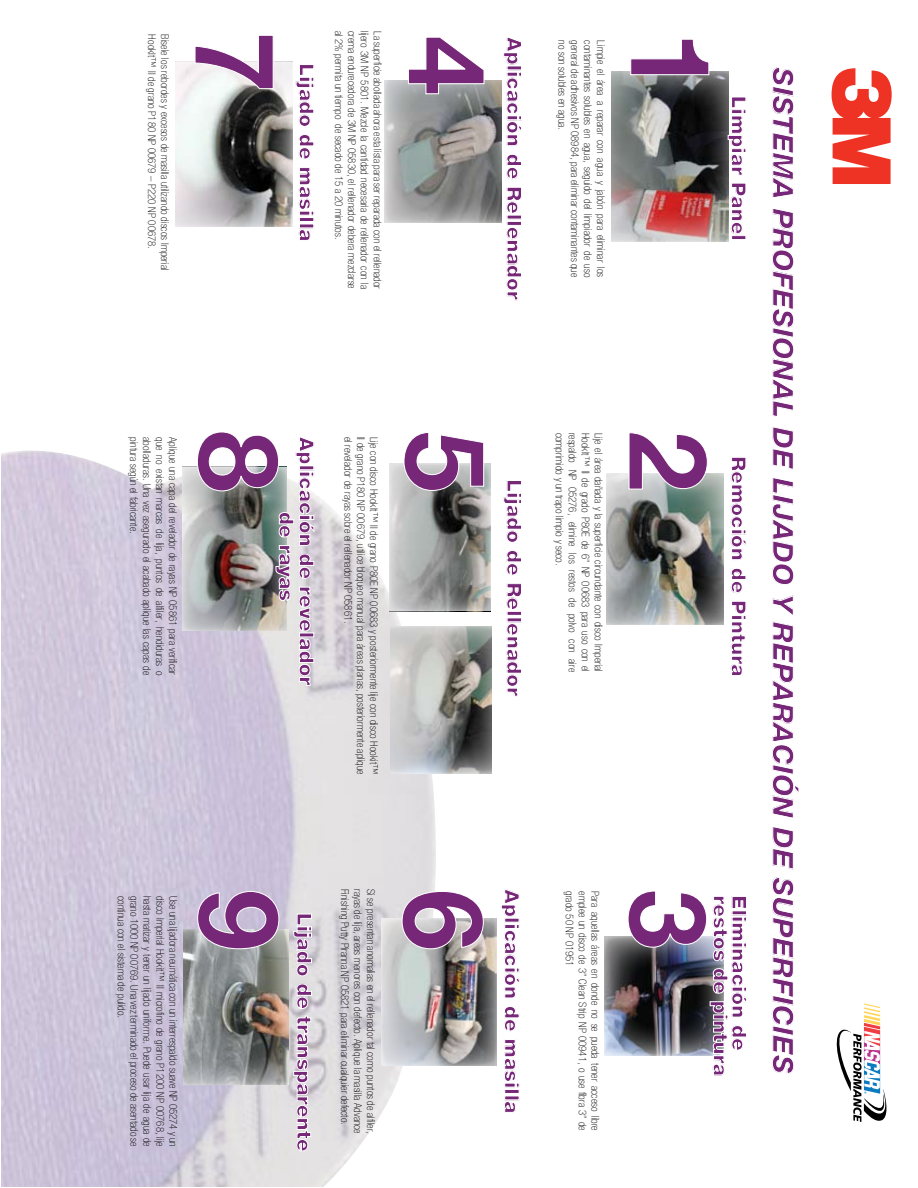
<style>
.page{position:relative;width:918px;height:1188px;background:#fff}
.page>*{position:absolute;margin:0;border:0;box-sizing:border-box;transform-origin:0 0}
.t1{font:700 111.6px "Helvetica Neue";color:#762777}
.t2{font:700 109.65px "Helvetica Neue";color:#762777}
.t3{font:700 108px "Helvetica Neue";color:#762777}
.t4{font:italic 800 28.8px "Helvetica Neue";color:#762777}
.t5{font:900 20.25px/20.1px "Helvetica Neue";color:#762777;text-align:center}
.t6{font:100 condensed 10.8px "Helvetica Neue";color:#000}
</style>
<div class="page">
<img style="left:2px;top:450px;width:446px;height:736px">
<img style="left:612px;top:71px;width:117px;height:171px">
<svg style="left:727px;top:96px;width:2px;height:80px"></svg>
<svg style="left:630px;top:71px;width:80px;height:5px"></svg>
<svg style="left:604px;top:936px;width:23px;height:119px;background:#81848f"></svg>
<img style="left:627px;top:936px;width:97px;height:120px">
<img style="left:382px;top:919px;width:115px;height:147px">
<svg style="left:401px;top:890px;width:83px;height:60px"></svg>
<svg style="left:391px;top:627px;width:100px;height:147px;background:#9fa09e"></svg>
<svg style="left:389px;top:464px;width:101px;height:147px;background:#989897"></svg>
<svg style="left:404px;top:450px;width:81px;height:42px"></svg>
<img style="left:607px;top:473px;width:116px;height:152px">
<svg style="left:628px;top:473px;width:80px;height:17px"></svg>
<svg style="left:385px;top:80px;width:116px;height:143px;background:#929392"></svg>
<svg style="left:407px;top:80px;width:78px;height:15px"></svg>
<svg style="left:182px;top:467px;width:14px;height:163px;background:#d0d2d2"></svg>
<div style="left:299px;top:632px;width:15px;height:5px;border:1px solid #fff"></div>
<svg style="left:298px;top:638px;width:17px;height:49px"></svg>
<img style="left:196px;top:450px;width:119px;height:182px">
<svg style="left:176px;top:62px;width:117px;height:164px"></svg>
<svg style="left:194px;top:61px;width:80px;height:29px"></svg>
<svg style="left:293px;top:913px;width:20px;height:64px"></svg>
<svg style="left:293px;top:983px;width:20px;height:169px"></svg>
<svg style="left:184px;top:930px;width:104px;height:155px;background:#888785"></svg>
<svg style="left:197px;top:890px;width:83px;height:60px;background:#c2becd"></svg>
<svg style="left:832px;top:68px;width:60px;height:116px"></svg>
<svg style="left:836px;top:1003px;width:51px;height:119px"></svg>
<p class="t6" style="left:158px;top:34px;width:216px;rotate:90deg">HookIt™ II de grano P180 NP 00679 – P220 NP 00678.</p>
<p class="t6" style="left:171px;top:34px;width:237px;rotate:90deg">Bisele los rebordes y excesos de masilla utilizando discos Imperial</p>
<h1 class="t1" style="left:304px;top:31px;width:64px;rotate:90deg">7</h1>
<h3 class="t5" style="left:317px;top:63px;width:180px;rotate:90deg">Lijado de masilla</h3>
<p class="t6" style="left:345px;top:31px;width:210px;rotate:90deg">al 2% permita un tiempo de secado de 15 a 20 minutos.</p>
<p class="t6" style="left:358px;top:31px;width:259px;rotate:90deg">crema endurecedora de 3M NP 05830, el rellenador debera mezclarse</p>
<p class="t6" style="left:371px;top:31px;width:259px;rotate:90deg">lijero 3M NP 5801. Mezcle la cantidad necesaria de rellenador con la</p>
<p class="t6" style="left:384px;top:31px;width:259px;rotate:90deg">La superficie abollada ahora esta lista para ser reparada con el rellenador</p>
<h3 class="t3" style="left:514px;top:35px;width:62px;rotate:90deg">4</h3>
<h3 class="t5" style="left:524px;top:37px;width:264px;rotate:90deg">Aplicación de Rellenador</h3>
<p class="t6" style="left:568px;top:40px;width:91px;rotate:90deg">no son solubles en agua.</p>
<p class="t6" style="left:581px;top:40px;width:238px;rotate:90deg">general de adhesivos NP 08984, para eliminar contaminantes que</p>
<p class="t6" style="left:594px;top:40px;width:238px;rotate:90deg">contaminantes solubles en agua, seguido del limpiador de uso</p>
<p class="t6" style="left:607px;top:40px;width:238px;rotate:90deg">Limpie el área a reparar con agua y jabón para eliminar los</p>
<h1 class="t1" style="left:740px;top:31px;width:64px;rotate:90deg">1</h1>
<h3 class="t5" style="left:749px;top:96px;width:147px;rotate:90deg">Limpiar Panel</h3>
<p class="t6" style="left:140px;top:437px;width:98px;rotate:90deg">pintura según el fabricante.</p>
<p class="t6" style="left:153px;top:437px;width:239px;rotate:90deg">abolladuras. Una vez asegurado el acabado aplique las capas de</p>
<p class="t6" style="left:166px;top:437px;width:239px;rotate:90deg">que no existan marcas de lija, puntos de alfiler, hendiduras o</p>
<p class="t6" style="left:179px;top:437px;width:239px;rotate:90deg">Aplique una capa del revelador de rayas NP 05861 para verificar</p>
<h1 class="t1" style="left:308px;top:430px;width:64px;rotate:90deg">8</h1>
<h3 class="t5" style="left:317px;top:437px;width:250px;rotate:90deg">Aplicación de revelador de rayas</h3>
<p class="t6" style="left:354px;top:437px;width:188px;rotate:90deg">el revelador de rayas sobre el rellenador NP 05861.</p>
<p class="t6" style="left:367px;top:437px;width:340px;rotate:90deg">II de grano P180 NP 00679, utilice bloqueo manual para áreas planas, posteriormente aplique</p>
<p class="t6" style="left:380px;top:437px;width:340px;rotate:90deg">Lije con disco HookIt™ II de grano P80E NP 00683 y posteriormente lije con disco Hookit™</p>
<h1 class="t1" style="left:514px;top:430px;width:64px;rotate:90deg">5</h1>
<p class="t6" style="left:566px;top:433px;width:134px;rotate:90deg">comprimido y un trapo limpio y seco.</p>
<p class="t6" style="left:579px;top:433px;width:241px;rotate:90deg">respaldo NP 05276, elimine los restos de polvo con aire</p>
<p class="t6" style="left:592px;top:433px;width:241px;rotate:90deg">HookIt™ II de grado P80E de 6” NP 00683 para uso con el</p>
<p class="t6" style="left:605px;top:433px;width:241px;rotate:90deg">Lije el área dañada y la superficie circundante con disco Imperial</p>
<h2 class="t2" style="left:736px;top:430px;width:62px;rotate:90deg">2</h2>
<h3 class="t5" style="left:524px;top:479px;width:218px;rotate:90deg">Lijado de Rellenador</h3>
<h3 class="t5" style="left:749px;top:456px;width:222px;rotate:90deg">Remoción de Pintura</h3>
<p class="t6" style="left:128px;top:896px;width:123px;rotate:90deg">continua con el sistema de pulido.</p>
<p class="t6" style="left:140px;top:896px;width:252px;rotate:90deg">grano 1000 NP 00769. Una vez terminado el proceso de asentado se</p>
<p class="t6" style="left:153px;top:896px;width:252px;rotate:90deg">hasta matizar y tener un lijado uniforme. Puede usar lija de agua de</p>
<p class="t6" style="left:166px;top:896px;width:252px;rotate:90deg">disco Imperial Hookit™ II microfino de grano P1200 NP 00768, lije</p>
<p class="t6" style="left:179px;top:896px;width:252px;rotate:90deg">Use una lijadora neumática con un interrespaldo suave NP 05274 y un</p>
<h1 class="t1" style="left:308px;top:889px;width:64px;rotate:90deg">9</h1>
<h3 class="t5" style="left:314px;top:913px;width:240px;rotate:90deg">Lijado de transparente</h3>
<p class="t6" style="left:351px;top:889px;width:237px;rotate:90deg">Finishing Putty Piranna NP 05821 para eliminar cualquier defecto.</p>
<p class="t6" style="left:364px;top:889px;width:246px;rotate:90deg">rayas de lija, areas menores con defecto. Aplique la masilla Advance</p>
<p class="t6" style="left:377px;top:889px;width:246px;rotate:90deg">Si se presentan anomalias en el rellenador tal como puntos de alfiler,</p>
<h1 class="t1" style="left:512px;top:889px;width:64px;rotate:90deg">6</h1>
<h3 class="t5" style="left:522px;top:889px;width:226px;rotate:90deg">Aplicación de masilla</h3>
<p class="t6" style="left:576px;top:891px;width:77px;rotate:90deg">grado 50 NP 01951</p>
<p class="t6" style="left:589px;top:891px;width:241px;rotate:90deg">emplee un disco de 3” Clean Strip NP 00941, o use fibra 3” de</p>
<p class="t6" style="left:601px;top:891px;width:241px;rotate:90deg">Para aquellas áreas en donde no se pueda tener acceso libre</p>
<h3 class="t3" style="left:735px;top:889px;width:62px;rotate:90deg">3</h3>
<h3 class="t5" style="left:731px;top:895px;width:182px;rotate:90deg">restos de pintura</h3>
<h3 class="t5" style="left:749px;top:895px;width:157px;rotate:90deg">Eliminación de</h3>
<h3 class="t4" style="left:800px;top:67px;width:1008px;rotate:90deg">SISTEMA PROFESIONAL DE LIJADO Y REPARACIÓN DE SUPERFICIES</h3>
</div>
